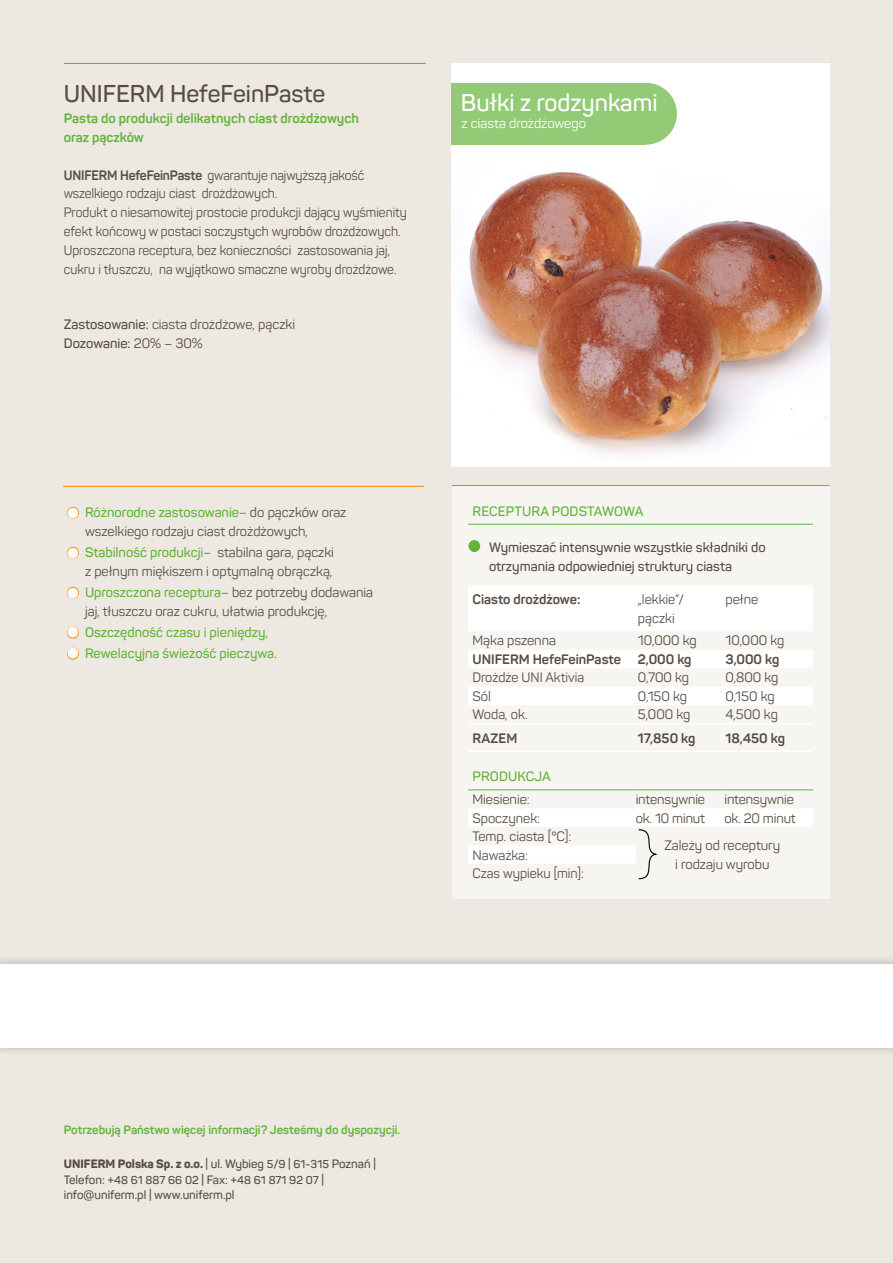
<style>
.page{position:relative;width:893px;height:1263px;background:#ede8e2}
.page>*{position:absolute;margin:0;border:0;box-sizing:border-box;transform-origin:0 0}
.t1{font:600 24px "Panton";color:#584c43}
.t2{font:600 24px "Panton";color:#fff}
.t3{font:13.5px/18.9px "Panton";color:#584c43}
.t4{font:13.5px/18.9px "Panton";color:#584c43;scale:.95 1}
.t5{font:600 13.5px "Panton";color:#64b43a}
.t6{font:600 13.5px/18.9px "Panton";color:#584c43}
.t7{font:700 13.5px "Panton";color:#584c43}
.t8{font:700 13.5px/18.9px "Panton";color:#64b43a}
.t9{font:13.5px "Panton";color:#fff}
.t10{font:700 12px "Panton";color:#64b43a}
.t11{font:800 12px "Panton";color:#584c43}
.t12{font:600 12px "Panton";color:#584c43}
.t13{font:600 11.25px "Panton";color:#584c43}
.s1{font-weight:700}
.s2{font-weight:600}
.s3{font-family:"Monotype Corsiva";font-size:24.3px;color:#fff}
.s4{font-weight:600;color:#64b43a}
.s5{font-family:"Monotype Corsiva";font-weight:400;font-size:24.3px;color:#fff}
.s6{font-family:"Monotype Corsiva";font-weight:400;font-size:18px;color:#fff}
.s7{font-weight:600;font-size:11.25px}
.s8{font-size:12px}
</style>
<div class="page">
<svg style="left:67px;top:507px;width:12px;height:12px"></svg>
<svg style="left:67px;top:546px;width:12px;height:13px"></svg>
<svg style="left:67px;top:586px;width:12px;height:13px"></svg>
<svg style="left:67px;top:626px;width:12px;height:13px"></svg>
<svg style="left:67px;top:647px;width:12px;height:13px"></svg>
<div style="left:452px;top:486px;width:377px;height:413px;background:#f7f5f2"></div>
<img style="left:452px;top:64px;width:377px;height:402px">
<div style="left:452px;top:83px;width:194px;height:62px;background:#92ca75"></div>
<div style="left:615px;top:83px;width:62px;height:62px;background:#92ca75;border-radius:50%"></div>
<hr style="left:468px;top:789px;width:168px;height:1px;background:#64b43a">
<hr style="left:636px;top:789px;width:88px;height:1px;background:#64b43a">
<hr style="left:724px;top:789px;width:89px;height:1px;background:#64b43a">
<svg style="left:469px;top:586px;width:344px;height:119px"></svg>
<hr style="left:468px;top:723px;width:170px;height:1px;background:#fff">
<hr style="left:638px;top:723px;width:87px;height:1px;background:#fff">
<hr style="left:725px;top:723px;width:88px;height:1px;background:#fff">
<hr style="left:468px;top:751px;width:170px;height:1px;background:#fff">
<hr style="left:638px;top:751px;width:87px;height:1px;background:#fff">
<hr style="left:725px;top:751px;width:88px;height:1px;background:#fff">
<hr style="left:452px;top:485px;width:377px;height:1px;background:#64b43a">
<hr style="left:63px;top:486px;width:361px;height:1px;background:#f39200">
<div style="left:0;top:901px;width:893px;height:209px;background:#000;opacity:.25"></div>
<div style="left:0;top:964px;width:893px;height:83px;background:#fff"></div>
<hr style="left:64px;top:63px;width:362px;height:1px;background:#64b43a">
<hr style="left:468px;top:524px;width:345px;height:1px;background:#64b43a">
<svg style="left:469px;top:542px;width:11px;height:10px"></svg>
<div style="left:469px;top:541px;width:11px;height:10px;background:#64b43a;border-radius:50%"></div>
<div style="left:469px;top:540px;width:11px;height:12px;border:1px solid #64b43a;border-radius:50%"></div>
<svg style="left:469px;top:809px;width:344px;height:71px"></svg>
<h1 class="t1" style="left:64px;top:78px;width:263px">UNIFERM HefeFeinPaste</h1>
<p class="t8" style="left:64px;top:108px;width:297px">Pasta do produkcji delikatnych ciast drożdżowych oraz pączków</p>
<p class="t4" style="left:64px;top:165px;width:363px"><span class="s1">UNIFERM HefeFeinPaste</span> gwarantuje najwyższą jakość wszelkiego rodzaju ciast drożdżowych.<br>Produkt o niesamowitej prostocie produkcji dający wyśmienity efekt końcowy w postaci soczystych wyrobów drożdżowych.<br>Uproszczona receptura, bez konieczności zastosowania jaj, cukru i tłuszczu, na wyjątkowo smaczne wyroby drożdżowe.</p>
<p class="t3" style="left:64px;top:315px;width:233px"><span class="s2">Zastosowanie:</span> ciasta drożdżowe, pączki<br><span class="s2">Dozowanie:</span> 20% – 30%</p>
<h1 class="t2" style="left:461px;top:88px;width:198px">Bułki z rodzynkami</h1>
<p class="t9" style="left:462px;top:115px;width:126px">z ciasta drożdżowego</p>
<p class="t3" style="left:85px;top:503px;width:263px;text-indent:-21px"><span class="s3">●</span> <span class="s4">Różnorodne zastosowanie–</span> do pączków oraz wszelkiego rodzaju ciast drożdżowych,</p>
<p class="t3" style="left:64px;top:543px;width:272px;text-align:right"><span class="s3">●</span> <span class="s4">Stabilność produkcji–</span> stabilna gara, pączki z pełnym miękiszem i optymalną obrączką,</p>
<p class="t3" style="left:85px;top:583px;width:290px;text-indent:-21px"><span class="s3">●</span> <span class="s4">Uproszczona receptura–</span> bez potrzeby dodawania jaj, tłuszczu oraz cukru, ułatwia produkcję,</p>
<p class="t5" style="left:64px;top:624px;width:206px"><span class="s5">●</span> Oszczędność czasu i pieniędzy,</p>
<p class="t5" style="left:64px;top:645px;width:215px"><span class="s5">●</span> Rewelacyjna świeżość pieczywa.</p>
<p class="t5" style="left:472px;top:503px;width:173px">RECEPTURA PODSTAWOWA</p>
<p class="t6" style="left:489px;top:537px;width:278px;text-indent:-21px"><span class="s6">●</span> Wymieszać intensywnie wszystkie składniki do otrzymania odpowiedniej struktury ciasta</p>
<p class="t7" style="left:472px;top:591px;width:109px">Ciasto drożdżowe:</p>
<p class="t3" style="left:638px;top:589px;width:48px">„lekkie”/ pączki</p>
<p class="t3" style="left:725px;top:589px;width:34px">pełne</p>
<p class="t3" style="left:472px;top:631px;width:85px">Mąka pszenna</p>
<p class="t3" style="left:638px;top:631px;width:61px">10,000 kg</p>
<p class="t3" style="left:725px;top:631px;width:61px">10,000 kg</p>
<p class="t7" style="left:472px;top:651px;width:150px">UNIFERM HefeFeinPaste</p>
<p class="t7" style="left:638px;top:651px;width:55px">2,000 kg</p>
<p class="t7" style="left:725px;top:651px;width:55px">3,000 kg</p>
<p class="t3" style="left:472px;top:668px;width:113px">Drożdże UNI Aktivia</p>
<p class="t3" style="left:638px;top:668px;width:53px">0,700 kg</p>
<p class="t3" style="left:725px;top:668px;width:55px">0,800 kg</p>
<p class="t3" style="left:472px;top:687px;width:20px">Sól</p>
<p class="t3" style="left:638px;top:687px;width:51px">0,150 kg</p>
<p class="t3" style="left:725px;top:687px;width:51px">0,150 kg</p>
<p class="t3" style="left:472px;top:705px;width:57px">Woda, ok.</p>
<p class="t3" style="left:638px;top:705px;width:54px">5,000 kg</p>
<p class="t3" style="left:725px;top:705px;width:54px">4,500 kg</p>
<p class="t7" style="left:472px;top:729px;width:46px">RAZEM</p>
<p class="t7" style="left:638px;top:729px;width:59px">17,850 kg</p>
<p class="t7" style="left:725px;top:729px;width:61px">18,450 kg</p>
<p class="t5" style="left:472px;top:768px;width:80px">PRODUKCJA</p>
<p class="t3" style="left:472px;top:790px;width:59px">Miesienie:</p>
<p class="t3" style="left:636px;top:790px;width:71px">intensywnie</p>
<p class="t3" style="left:724px;top:790px;width:71px">intensywnie</p>
<p class="t3" style="left:472px;top:808px;width:69px">Spoczynek:</p>
<p class="t3" style="left:636px;top:808px;width:71px">ok. 10 minut</p>
<p class="t3" style="left:724px;top:808px;width:73px">ok. 20 minut</p>
<p class="t3" style="left:472px;top:827px;width:100px">Temp. ciasta [°C]:</p>
<p class="t3" style="left:664px;top:836px;width:117px;text-align:center">Zależy od receptury i rodzaju wyrobu</p>
<p class="t3" style="left:472px;top:846px;width:113px;line-height:18.5px">Naważka:<br>Czas wypieku [min]:</p>
<p class="t10" style="left:64px;top:1122px;width:338px">Potrzebują Państwo więcej informacji? Jesteśmy do dyspozycji.</p>
<p class="t11" style="left:64px;top:1156px;width:314px">UNIFERM Polska Sp. z o.o. <span class="s2">| ul. Wybieg</span> <span class="s7">5</span><span class="s2">/</span><span class="s7">9</span> <span class="s2">|</span> <span class="s7">61</span><span class="s2">-</span><span class="s7">315</span> <span class="s2">Poznań |</span></p>
<p class="t13" style="left:64px;top:1173px;width:262px"><span class="s8">Telefon: +</span>48 61 887 66 02 <span class="s8">| Fax: +</span>48 61 871 92 07 <span class="s8">|</span></p>
<p class="t12" style="left:64px;top:1187px;width:172px">info@uniferm.pl | www.uniferm.pl</p>
</div>
